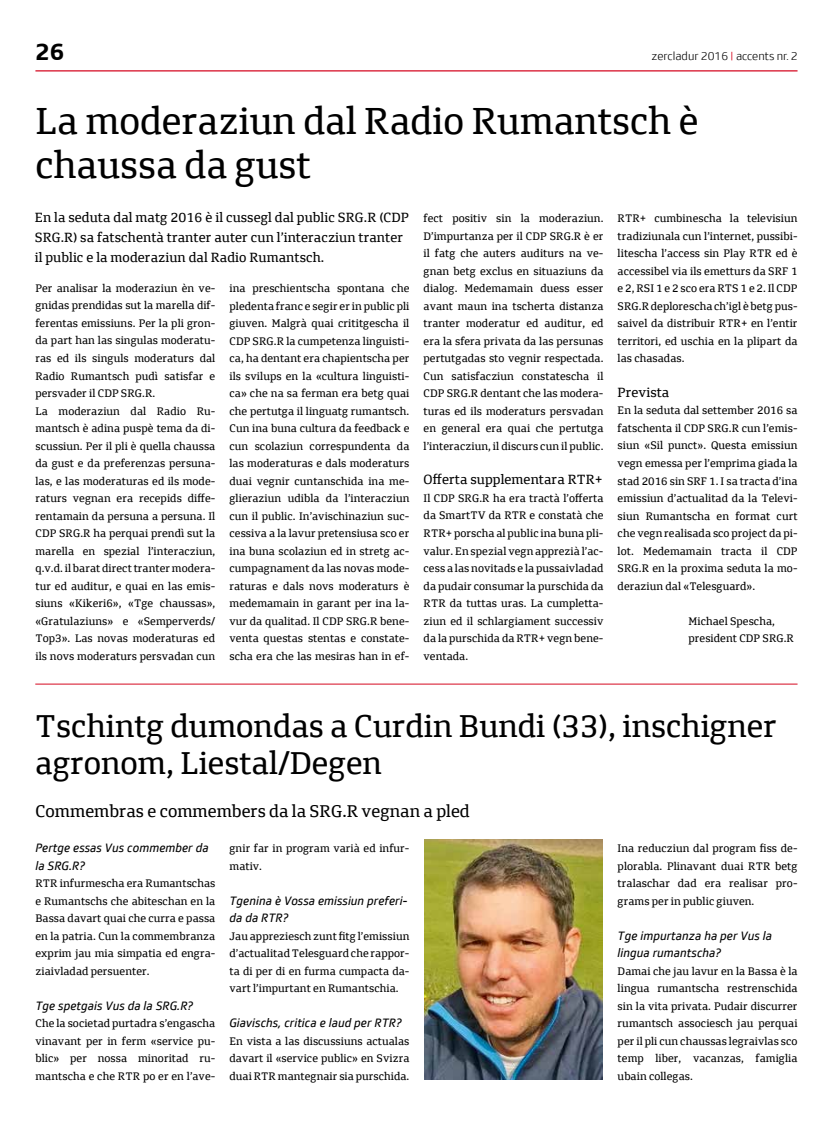
<style>
.page{position:relative;width:833px;height:1134px;background:#fff}
.page>*{position:absolute;margin:0;border:0;box-sizing:border-box;transform-origin:0 0}
.t1{font:38.75px/43.8px "SRGSSR Type Serif";color:#000}
.t2{font:32.5px/37.5px "SRGSSR Type Serif";color:#000}
.t3{font:700 25px "SRGSSR Type";color:#000}
.t4{font:17.5px "SRGSSR Type Serif";color:#000}
.t5{font:13.75px/20px "SRGSSR Type Serif";letter-spacing:.005em;color:#000}
.t6{font:italic 12.5px/17.5px "SRGSSR Type";letter-spacing:.005em;color:#000}
.t7{font:300 11.88px "SRGSSR Type";color:#000}
.t8{font:11.25px/17.5px "SRGSSR Type Serif";letter-spacing:.005em;color:#000;text-align:justify}
.s1{color:#d50920}
</style>
<div class="page">
<hr style="left:35px;top:70px;width:762px;height:1px;background:#d50920">
<img style="left:425px;top:840px;width:177px;height:239px">
<hr style="left:35px;top:684px;width:762px;height:1px;background:#d50920">
<h3 class="t3" style="left:35px;top:37px;width:30px">26</h3>
<p class="t7" style="left:651px;top:50px;width:147px">zercladur 2016 <span class="s1">|</span> accents nr.2</p>
<h1 class="t1" style="left:35px;top:99px;width:664px">La moderaziun dal Radio Rumantsch è chaussa da gust</h1>
<p class="t5" style="left:35px;top:207px;width:375px">En la seduta dal matg 2016 è il cussegl dal public SRG.R (CDP<br>SRG.R) sa fatschentà tranter auter cun l’interacziun tranter il public e la moderaziun dal Radio Rumantsch.</p>
<p class="t8" style="left:617px;top:209px;width:181px">RTR+ cumbinescha la televisiun tradiziunala cun l’internet, pussibi&shy;litescha l’access sin Play RTR ed è accessibel via ils emetturs da SRF 1 e 2, RSI 1 e 2 sco era RTS 1 e 2. Il CDP SRG.R deplorescha ch’igl è betg pus&shy;saivel da distribuir RTR+ en l’entir territori, ed uschia en la plipart da las chasadas.</p>
<p class="t5" style="left:617px;top:382px;width:53px">Prevista</p>
<p class="t8" style="left:617px;top:402px;width:181px">En la seduta dal settember 2016 sa fatschenta il CDP SRG.R cun l’emis&shy;siun «Sil punct». Questa emissiun vegn emessa per l’emprima giada la stad 2016 sin SRF 1. I sa tracta d’ina emissiun d’actualitad da la Televi&shy;siun Rumantscha en format curt che vegn realisada sco project da pi&shy;lot. Medemamain tracta il CDP SRG.R en la proxima seduta la mo&shy;deraziun dal «Telesguard».</p>
<p class="t8" style="left:688px;top:612px;width:107px">Michael Spescha, president CDP SRG.R</p>
<p class="t8" style="left:423px;top:210px;width:181px">fect positiv sin la moderaziun.<br>D’impurtanza per il CDP SRG.R è er il fatg che auters auditurs na ve&shy;gnan betg exclus en situaziuns da dialog. Medemamain duess esser avant maun ina tscherta distanza tranter moderatur ed auditur, ed era la sfera privata da las persunas pertutgadas sto vegnir respectada.<br>Cun satisfacziun constatescha il CDP SRG.R dentant che las modera&shy;turas ed ils moderaturs persvadan en general era quai che pertutga l’interacziun, il discurs cun il public.</p>
<p class="t5" style="left:423px;top:470px;width:181px">Offerta supplementara RTR+</p>
<p class="t8" style="left:423px;top:489px;width:181px">Il CDP SRG.R ha era tractà l’offerta da SmartTV da RTR e constatà che RTR+ porscha al public ina buna pli&shy;valur. En spezial vegn apprezià l’ac&shy;cess a las novitads e la pussaivladad da pudair consumar la purschida da RTR da tuttas uras. La cumpletta&shy;ziun ed il schlargiament successiv da la purschida da RTR+ vegn bene&shy;ventada.</p>
<p class="t8" style="left:35px;top:279px;width:181px;text-align:left">Per analisar la moderaziun èn ve&shy;gnidas prendidas sut la marella dif&shy;ferentas emissiuns. Per la pli gron&shy;da part han las singulas moderatu&shy;ras ed ils singuls moderaturs dal Radio Rumantsch pudì satisfar e persvader il CDP SRG.R.<br>La moderaziun dal Radio Ru&shy;mantsch è adina puspè tema da di&shy;scussiun. Per il pli è quella chaussa da gust e da preferenzas persuna&shy;las, e las moderaturas ed ils mode&shy;raturs vegnan era recepids diffe&shy;rentamain da persuna a persuna. Il CDP SRG.R ha perquai prendì sut la marella en spezial l’interacziun, q.v.d. il barat direct tranter modera&shy;tur ed auditur, e quai en las emis&shy;siuns «Kikeri6», «Tge chaussas», «Gratulaziuns» e «Semperverds/ Top3». Las novas moderaturas ed ils novs moderaturs persvadan cun</p>
<p class="t8" style="left:229px;top:279px;width:181px">ina preschientscha spontana che pledenta franc e segir er in public pli giuven. Malgrà quai crititgescha il CDP SRG.R la cumpetenza linguisti&shy;ca, ha dentant era chapientscha per ils svilups en la «cultura linguisti&shy;ca» che na sa ferman era betg quai che pertutga il linguatg rumantsch.<br>Cun ina buna cultura da feedback e cun scolaziun correspundenta da las moderaturas e dals moderaturs duai vegnir cuntanschida ina me&shy;glieraziun udibla da l’interacziun cun il public. In’avischinaziun suc&shy;cessiva a la lavur pretensiusa sco er ina buna scolaziun ed in stretg ac&shy;cumpagnament da las novas mode&shy;raturas e dals novs moderaturs è medemamain in garant per ina la&shy;vur da qualitad. Il CDP SRG.R bene&shy;venta questas stentas e constate&shy;scha era che las mesiras han in ef-</p>
<h2 class="t2" style="left:35px;top:707px;width:743px">Tschintg dumondas a Curdin Bundi (33), inschigner agronom, Liestal/Degen</h2>
<h3 class="t4" style="left:35px;top:801px;width:436px">Commembras e commembers da la SRG.R vegnan a pled</h3>
<p class="t6" style="left:35px;top:839px;width:175px">Pertge essas Vus commember da la SRG.R?</p>
<p class="t8" style="left:35px;top:874px;width:181px">RTR infurmescha era Rumantschas e Rumantschs che abiteschan en la Bassa davart quai che curra e passa en la patria. Cun la commembranza exprim jau mia simpatia ed engra&shy;ziaivladad persuenter.</p>
<p class="t6" style="left:35px;top:996px;width:159px">Tge spetgais Vus da la SRG.R?</p>
<p class="t8" style="left:35px;top:1014px;width:181px">Che la societad purtadra s’engascha vinavant per in ferm «service pu&shy;blic» per nossa minoritad ru&shy;mantscha e che RTR po er en l’ave-</p>
<p class="t8" style="left:229px;top:839px;width:181px">gnir far in program varià ed infur&shy;mativ.</p>
<p class="t6" style="left:229px;top:891px;width:180px">Tgenina è Vossa emissiun preferi&shy;da da RTR?</p>
<p class="t8" style="left:229px;top:927px;width:181px">Jau appreziesch zunt fitg l’emissiun d’actualitad Telesguard che rappor&shy;ta di per di en furma cumpacta da&shy;vart l’impurtant en Rumantschia.</p>
<p class="t6" style="left:229px;top:1014px;width:174px">Giavischs, critica e laud per RTR?</p>
<p class="t8" style="left:229px;top:1032px;width:181px">En vista a las discussiuns actualas davart il «service public» en Svizra duai RTR mantegnair sia purschida.</p>
<p class="t8" style="left:617px;top:839px;width:181px">Ina reducziun dal program fiss de&shy;plorabla. Plinavant duai RTR betg tralaschar dad era realisar pro&shy;grams per in public giuven.</p>
<p class="t6" style="left:617px;top:926px;width:156px">Tge impurtanza ha per Vus la lingua rumantscha?</p>
<p class="t8" style="left:617px;top:962px;width:181px">Damai che jau lavur en la Bassa è la lingua rumantscha restrenschida sin la vita privata. Pudair discurrer rumantsch associesch jau perquai per il pli cun chaussas legraivlas sco temp liber, vacanzas, famiglia ubain collegas.</p>
</div>
